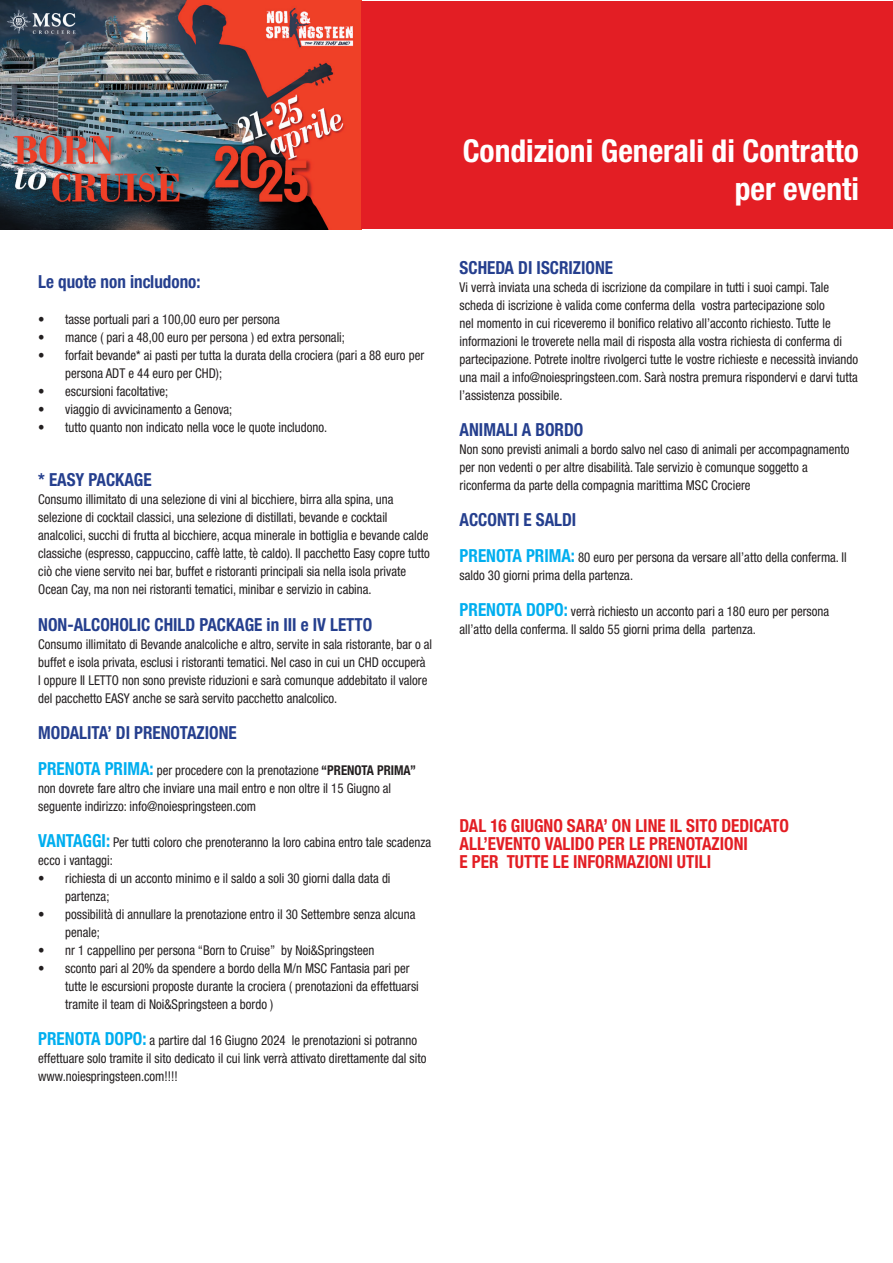
<style>
.page{position:relative;width:893px;height:1263px;background:#fff}
.page>*{position:absolute;margin:0;border:0;box-sizing:border-box;transform-origin:0 0}
.t1{font:700 condensed 31.5px/37.8px "Helvetica Neue LT Std";color:#fff;text-align:right}
.t2{font:700 condensed 18px "Helvetica Neue LT Std";color:#253f8e;scale:.95 1}
.t3{font:700 condensed 18px/18px "Helvetica Neue LT Std";color:#e31e24;scale:.95 1}
.t4{font:condensed 13.5px/18px "Helvetica Neue LT Std";color:#231f20;scale:.95 1}
.s1{font-weight:700;font-size:18px;color:#00aeef}
.s2{font-weight:700}
</style>
<div class="page">
<img style="left:0;top:0;width:361px;height:229px">
<div style="left:361px;top:1px;width:532px;height:228px;background:#e31e24"></div>
<h2 class="t2" style="left:38px;top:271px;width:172px">Le quote non includono:</h2>
<p class="t4" style="left:38px;top:311px;width:256px">• tasse portuali pari a 100,00 euro per persona</p>
<p class="t4" style="left:38px;top:329px;width:324px">• mance ( pari a 48,00 euro per persona ) ed extra personali;</p>
<p class="t4" style="left:65px;top:347px;width:379px;text-indent:-27px">• forfait bevande* ai pasti per tutta la durata della crociera (pari a 88 euro per persona ADT e 44 euro per CHD);</p>
<p class="t4" style="left:38px;top:383px;width:138px">• escursioni facoltative;</p>
<p class="t4" style="left:38px;top:401px;width:206px">• viaggio di avvicinamento a Genova;</p>
<p class="t4" style="left:38px;top:419px;width:306px">• tutto quanto non indicato nella voce le quote includono.</p>
<h2 class="t2" style="left:38px;top:469px;width:121px">* EASY PACKAGE</h2>
<p class="t4" style="left:38px;top:491px;width:414px">Consumo illimitato di una selezione di vini al bicchiere, birra alla spina, una selezione di cocktail classici, una selezione di distillati, bevande e cocktail analcolici, succhi di frutta al bicchiere, acqua minerale in bottiglia e bevande calde classiche (espresso, cappuccino, caffè latte, tè caldo). Il pacchetto Easy copre tutto ciò che viene servito nei bar, buffet e ristoranti principali sia nella isola private Ocean Cay, ma non nei ristoranti tematici, minibar e servizio in cabina.</p>
<h2 class="t2" style="left:38px;top:613px;width:353px">NON-ALCOHOLIC CHILD PACKAGE in III e IV LETTO</h2>
<p class="t4" style="left:38px;top:635px;width:416px">Consumo illimitato di Bevande analcoliche e altro, servite in sala ristorante, bar o al buffet e isola privata, esclusi i ristoranti tematici. Nel caso in cui un CHD occuperà<br>I oppure II LETTO non sono previste riduzioni e sarà comunque addebitato il valore del pacchetto EASY anche se sarà servito pacchetto analcolico.</p>
<h2 class="t2" style="left:38px;top:721px;width:210px">MODALITA’ DI PRENOTAZIONE</h2>
<p class="t4" style="left:38px;top:761px;width:399px"><span class="s1">PRENOTA PRIMA:</span> per procedere con la prenotazione <span class="s2">“PRENOTA PRIMA” </span>non dovrete fare altro che inviare una mail entro e non oltre il 15 Giugno al seguente indirizzo: info@noiespringsteen.com</p>
<p class="t4" style="left:38px;top:833px;width:415px"><span class="s1">VANTAGGI:</span> Per tutti coloro che prenoteranno la loro cabina entro tale scadenza ecco i vantaggi:</p>
<p class="t4" style="left:65px;top:869px;width:344px;text-indent:-27px">• richiesta di un acconto minimo e il saldo a soli 30 giorni dalla data di partenza;</p>
<p class="t4" style="left:65px;top:905px;width:370px;text-indent:-27px">• possibilità di annullare la prenotazione entro il 30 Settembre senza alcuna penale;</p>
<p class="t4" style="left:38px;top:941px;width:355px">• nr 1 cappellino per persona “Born to Cruise” by Noi&amp;Springsteen</p>
<p class="t4" style="left:65px;top:959px;width:374px;text-indent:-27px">• sconto pari al 20% da spendere a bordo della M/n MSC Fantasia pari per tutte le escursioni proposte durante la crociera ( prenotazioni da effettuarsi tramite il team di Noi&amp;Springsteen a bordo )</p>
<p class="t4" style="left:38px;top:1031px;width:410px"><span class="s1">PRENOTA DOPO:</span> a partire dal 16 Giugno 2024 le prenotazioni si potranno effettuare solo tramite il sito dedicato il cui link verrà attivato direttamente dal sito www.noiespringsteen.com!!!!</p>
<h1 class="t1" style="left:463px;top:132px;width:398px">Condizioni Generali di Contratto per eventi</h1>
<h2 class="t2" style="left:460px;top:256px;width:163px">SCHEDA DI ISCRIZIONE</h2>
<p class="t4" style="left:460px;top:278px;width:421px">Vi verrà inviata una scheda di iscrizione da compilare in tutti i suoi campi. Tale scheda di iscrizione è valida come conferma della vostra partecipazione solo<br>nel momento in cui riceveremo il bonifico relativo all’acconto richiesto. Tutte le informazioni le troverete nella mail di risposta alla vostra richiesta di conferma di partecipazione. Potrete inoltre rivolgerci tutte le vostre richieste e necessità inviando una mail a info@noiespringsteen.com. Sarà nostra premura rispondervi e darvi tutta l’assistenza possibile.</p>
<h2 class="t2" style="left:460px;top:418px;width:132px">ANIMALI A BORDO</h2>
<p class="t4" style="left:460px;top:440px;width:412px">Non sono previsti animali a bordo salvo nel caso di animali per accompagnamento per non vedenti o per altre disabilità. Tale servizio è comunque soggetto a riconferma da parte della compagnia marittima MSC Crociere</p>
<h2 class="t2" style="left:460px;top:508px;width:124px">ACCONTI E SALDI</h2>
<p class="t4" style="left:460px;top:548px;width:409px"><span class="s1">PRENOTA PRIMA:</span> 80 euro per persona da versare all’atto della conferma. Il saldo 30 giorni prima della partenza.</p>
<p class="t4" style="left:460px;top:602px;width:390px"><span class="s1">PRENOTA DOPO:</span> verrà richiesto un acconto pari a 180 euro per persona all’atto della conferma. Il saldo 55 giorni prima della partenza.</p>
<h2 class="t3" style="left:460px;top:816px;width:348px">DAL 16 GIUGNO SARA’ ON LINE IL SITO DEDICATO<br>ALL’EVENTO VALIDO PER LE PRENOTAZIONI<br>E PER TUTTE LE INFORMAZIONI UTILI</h2>
</div>
